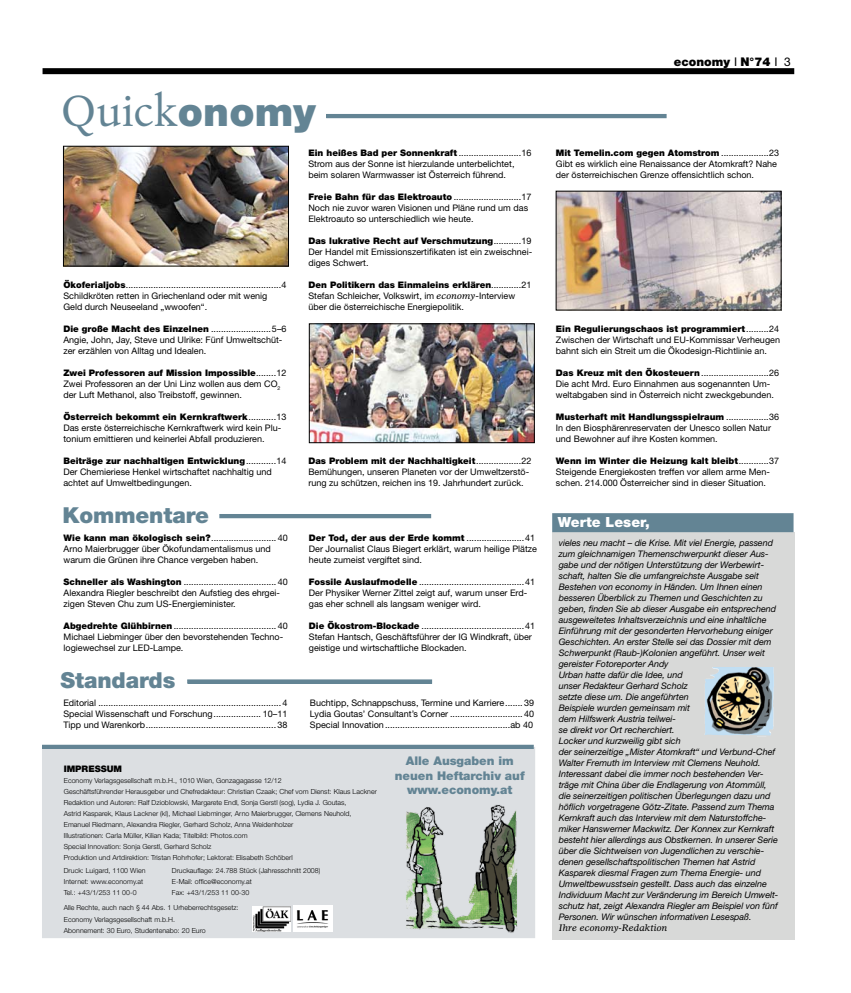
<style>
.page{position:relative;width:851px;height:993px;background:#fff}
.page>*{position:absolute;margin:0;border:0;box-sizing:border-box;transform-origin:0 0}
.t1{font:46px "DTL Albertina T";letter-spacing:.005em;color:#638494}
.t2{font:900 22px "Helvetica Neue LT";letter-spacing:-.005em;color:#638494}
.t3{font:900 14px "Helvetica Neue LT";letter-spacing:.005em;color:#fff}
.t4{font:900 12px/14.4px "Helvetica Neue LT";letter-spacing:-.005em;color:#638494;text-align:center}
.t5{font:900 12px "Helvetica Neue LT";color:#000}
.t6{font:9px/11px "Helvetica Neue LT";color:#000}
.t7{font:italic 9px/11px "Helvetica Neue LT";letter-spacing:-.005em;color:#000}
.t8{font:italic 9px "Olympian LT";color:#000}
.t9{font:900 9px "Helvetica Neue LT";color:#000}
.t10{font:300 7px/11px "Helvetica Neue LT";letter-spacing:.005em;color:#000}
.s1{font-family:"Helvetica Neue LT";font-weight:900;font-size:40px}
.s2{font-weight:900}
.s3{font-family:"Olympian LT";font-style:italic}
.s4{font-weight:400}
</style>
<div class="page">
<div style="left:42px;top:747px;width:492px;height:190px;background:#dcdfe2"></div>
<img style="left:252px;top:906px;width:39px;height:25px">
<img style="left:293px;top:905px;width:39px;height:26px">
<div style="left:43px;top:68px;width:751px;height:6px;background:#000"></div>
<div style="left:219px;top:514px;width:212px;height:4px;border:1px solid #638494"></div>
<div style="left:42px;top:744px;width:491px;height:4px;border:1px solid #638494"></div>
<img style="left:65px;top:148px;width:221px;height:116px">
<div style="left:63px;top:146px;width:225px;height:120px;border:1px solid #000"></div>
<div style="left:326px;top:114px;width:340px;height:4px;border:1px solid #638494"></div>
<div style="left:552px;top:531px;width:242px;height:407px;background:#d8d9d8"></div>
<div style="left:552px;top:513px;width:241px;height:19px;background:#638494"></div>
<img style="left:704px;top:667px;width:69px;height:68px">
<img style="left:311px;top:325px;width:221px;height:115px">
<div style="left:309px;top:323px;width:225px;height:119px;border:1px solid #000"></div>
<img style="left:558px;top:193px;width:221px;height:115px">
<div style="left:187px;top:679px;width:245px;height:4px;border:1px solid #638494"></div>
<img style="left:393px;top:804px;width:136px;height:134px">
<h1 class="t1" style="left:61px;top:83px;width:256px">Quick<span class="s1">onomy</span></h1>
<p class="t6" style="left:63px;top:279px;width:225px"><span class="s2">Ökoferialjobs</span>...............................................................4<br>Schildkröten retten in Griechenland oder mit wenig<br>Geld durch Neuseeland „wwoofen“.</p>
<p class="t6" style="left:63px;top:323px;width:225px"><span class="s2">Die große Macht des Einzelnen</span>.........................5–6<br>Angie, John, Jay, Steve und Ulrike: Fünf Umweltschüt&shy;zer erzählen von Alltag und Idealen.</p>
<p class="t6" style="left:63px;top:367px;width:225px"><span class="s2">Zwei Professoren auf Mission Impossible</span>.........12<br>Zwei Professoren an der Uni Linz wollen aus dem CO<sub>2 </sub>der Luft Methanol, also Treibstoff, gewinnen.</p>
<p class="t6" style="left:63px;top:411px;width:225px"><span class="s2">Österreich bekommt ein Kernkraftwerk</span>............13<br>Das erste österreichische Kernkraftwerk wird kein Plu&shy;tonium emittieren und keinerlei Abfall produzieren.</p>
<p class="t6" style="left:63px;top:455px;width:225px"><span class="s2">Beiträge zur nachhaltigen Entwicklung</span>.............14<br>Der Chemieriese Henkel wirtschaftet nachhaltig und achtet auf Umweltbedingungen.</p>
<h2 class="t2" style="left:62px;top:501px;width:148px">Kommentare</h2>
<p class="t6" style="left:63px;top:532px;width:226px"><span class="s2">Wie kann man ökologisch sein?</span>........................... 40<br>Arno Maierbrugger über Ökofundamentalismus und warum die Grünen ihre Chance vergeben haben.</p>
<p class="t6" style="left:63px;top:576px;width:226px"><span class="s2">Schneller als Washington</span>...................................... 40<br>Alexandra Riegler beschreibt den Aufstieg des ehrgei&shy;zigen Steven Chu zum US-Energieminister.</p>
<p class="t6" style="left:63px;top:620px;width:226px"><span class="s2">Abgedrehte Glühbirnen</span>.......................................... 40<br>Michael Liebminger über den bevorstehenden Techno&shy;logiewechsel zur LED-Lampe.</p>
<p class="t6" style="left:308px;top:147px;width:225px"><span class="s2">Ein heißes Bad per Sonnenkraft</span>..........................16<br>Strom aus der Sonne ist hierzulande unterbelichtet, beim solaren Warmwasser ist Österreich führend.</p>
<p class="t6" style="left:308px;top:191px;width:225px"><span class="s2">Freie Bahn für das Elektroauto</span>............................17<br>Noch nie zuvor waren Visionen und Pläne rund um das<br>Elektroauto so unterschiedlich wie heute.</p>
<p class="t6" style="left:308px;top:235px;width:225px;text-align:justify"><span class="s2">Das lukrative Recht auf Verschmutzung</span>............19<br>Der Handel mit Emissionszertifikaten ist ein zweischnei&shy;diges Schwert.</p>
<p class="t6" style="left:308px;top:279px;width:225px"><span class="s2">Den Politikern das Einmaleins erklären</span>............21<br>Stefan Schleicher, Volkswirt, im <span class="s3">economy</span>-Interview über die österreichische Energiepolitik.</p>
<p class="t6" style="left:308px;top:455px;width:225px"><span class="s2">Das Problem mit der Nachhaltigkeit</span>...................22<br>Bemühungen, unseren Planeten vor der Umweltzerstö&shy;rung zu schützen, reichen ins 19. Jahrhundert zurück.</p>
<p class="t6" style="left:309px;top:532px;width:229px"><span class="s2">Der Tod, der aus der Erde kommt</span>........................41<br>Der Journalist Claus Biegert erklärt, warum heilige Plätze heute zumeist vergiftet sind.</p>
<p class="t6" style="left:309px;top:576px;width:228px"><span class="s2">Fossile Auslaufmodelle</span>...........................................41<br>Der Physiker Werner Zittel zeigt auf, warum unser Erd&shy;gas eher schnell als langsam weniger wird.</p>
<p class="t6" style="left:309px;top:620px;width:228px"><span class="s2">Die Ökostrom-Blockade</span>..........................................41<br>Stefan Hantsch, Geschäftsführer der IG Windkraft, über geistige und wirtschaftliche Blockaden.</p>
<h2 class="t2" style="left:60px;top:666px;width:116px">Standards</h2>
<p class="t6" style="left:63px;top:697px;width:226px;text-align:justify">Editorial.......................................................................... 4<br>Special Wissenschaft und Forschung.................... 10–11<br>Tipp und Warenkorb..................................................... 38</p>
<p class="t9" style="left:64px;top:763px;width:60px">IMPRESSUM</p>
<p class="t10" style="left:64px;top:775px;width:314px">Economy Verlagsgesellschaft m.b.H., 1010 Wien, Gonzagagasse 12/12<br>Geschäftsführender Herausgeber und Chefredakteur: Christian Czaak; Chef vom Dienst: Klaus Lackner Redaktion und Autoren: Ralf Dzioblowski, Margarete Endl, Sonja Gerstl (sog), Lydia J. Goutas,<br>Astrid Kasparek, Klaus Lackner (kl), Michael Liebminger, Arno Maierbrugger, Clemens Neuhold, Emanuel Riedmann, Alexandra Riegler, Gerhard Scholz, Anna Weidenholzer<br>Illustrationen: Carla Müller, Kilian Kada; Titelbild: Photos.com<br>Special Innovation: Sonja Gerstl, Gerhard Scholz<br>Produktion und Artdirektion: Tristan Rohrhofer; Lektorat: Elisabeth Schöberl</p>
<p class="t10" style="left:64px;top:865px;width:83px">Druck: Luigard, 1100 Wien</p>
<p class="t10" style="left:172px;top:865px;width:150px">Druckauflage: 24.788 Stück (Jahresschnitt 2008)</p>
<p class="t10" style="left:64px;top:876px;width:81px">Internet: www.economy.at</p>
<p class="t10" style="left:172px;top:876px;width:82px">E-Mail: office@economy.at</p>
<p class="t10" style="left:64px;top:887px;width:74px">Tel.: +43/1/253 11 00-0</p>
<p class="t6" style="left:310px;top:697px;width:226px;text-align:justify">Buchtipp, Schnappschuss, Termine und Karriere........ 39<br>Lydia Goutas’ Consultant’s Corner.............................. 40<br>Special Innovation...................................................ab 40</p>
<h3 class="t4" style="left:395px;top:753px;width:131px">Alle Ausgaben im neuen Heftarchiv auf www.economy.at</h3>
<p class="t10" style="left:64px;top:885px;width:187px;line-height:15px;text-indent:108px">Fax: +43/1/253 11 00-30<br>Alle Rechte, auch nach § 44 Abs. 1 Urheberrechtsgesetz:</p>
<p class="t10" style="left:64px;top:913px;width:143px">Economy Verlagsgesellschaft m.b.H.<br>Abonnement: 30 Euro, Studentenabo: 20 Euro</p>
<h3 class="t5" style="left:673px;top:55px;width:108px">economy <span class="s4">I</span> N°74 <span class="s4">I 3</span></h3>
<p class="t6" style="left:556px;top:147px;width:225px"><span class="s2">Mit Temelin.com gegen Atomstrom</span>....................23<br>Gibt es wirklich eine Renaissance der Atomkraft? Nahe der österreichischen Grenze offensichtlich schon.</p>
<p class="t6" style="left:556px;top:323px;width:225px;text-align:justify"><span class="s2">Ein Regulierungschaos ist programmiert</span>..........24<br>Zwischen der Wirtschaft und EU-Kommissar Verheugen bahnt sich ein Streit um die Ökodesign-Richtlinie an.</p>
<p class="t6" style="left:556px;top:367px;width:225px"><span class="s2">Das Kreuz mit den Ökosteuern</span>............................26<br>Die acht Mrd. Euro Einnahmen aus sogenannten Um&shy;weltabgaben sind in Österreich nicht zweckgebunden.</p>
<p class="t6" style="left:556px;top:411px;width:225px"><span class="s2">Musterhaft mit Handlungsspielraum</span>..................36<br>In den Biosphärenreservaten der Unesco sollen Natur und Bewohner auf ihre Kosten kommen.</p>
<p class="t6" style="left:556px;top:455px;width:225px"><span class="s2">Wenn im Winter die Heizung kalt bleibt</span>.............37<br>Steigende Energiekosten treffen vor allem arme Men&shy;schen. 214.000 Österreicher sind in dieser Situation.</p>
<h3 class="t3" style="left:557px;top:513px;width:94px">Werte Leser,</h3>
<p class="t7" style="left:558px;top:537px;width:221px">vieles neu macht – die Krise. Mit viel Energie, passend zum gleichnamigen Themenschwerpunkt dieser Aus&shy;gabe und der nötigen Unterstützung der Werbewirt&shy;schaft, halten Sie die umfangreichste Ausgabe seit Bestehen von economy in Händen. Um Ihnen einen besseren Überblick zu Themen und Geschichten zu geben, finden Sie ab dieser Ausgabe ein entsprechend ausgeweitetes Inhaltsverzeichnis und eine inhaltliche Einführung mit der gesonderten Hervorhebung einiger Geschichten. An erster Stelle sei das Dossier mit dem Schwerpunkt (Raub-)Kolonien angeführt. Unser weit gereister Fotoreporter Andy<br>Urban hatte dafür die Idee, und<br>unser Redakteur Gerhard Scholz<br>setzte diese um. Die angeführten<br>Beispiele wurden gemeinsam mit<br>dem Hilfswerk Austria teilwei-<br>se direkt vor Ort recherchiert.<br>Locker und kurzweilig gibt sich<br>der seinerzeitige „Mister Atomkraft“ und Verbund-Chef Walter Fremuth im Interview mit Clemens Neuhold.<br>Interessant dabei die immer noch bestehenden Ver&shy;träge mit China über die Endlagerung von Atommüll, die seinerzeitigen politischen Überlegungen dazu und höflich vorgetragene Götz-Zitate. Passend zum Thema Kernkraft auch das Interview mit dem Naturstoffche&shy;miker Hanswerner Mackwitz. Der Konnex zur Kernkraft besteht hier allerdings aus Obstkernen. In unserer Serie über die Sichtweisen von Jugendlichen zu verschie&shy;denen gesellschaftspolitischen Themen hat Astrid Kasparek diesmal Fragen zum Thema Energie- und Umweltbewusstsein gestellt. Dass auch das einzelne Individuum Macht zur Veränderung im Bereich Umwelt&shy;schutz hat, zeigt Alexandra Riegler am Beispiel von fünf Personen. Wir wünschen informativen Lesespaß.</p>
<p class="t8" style="left:558px;top:922px;width:110px">Ihre economy-Redaktion</p>
</div>
